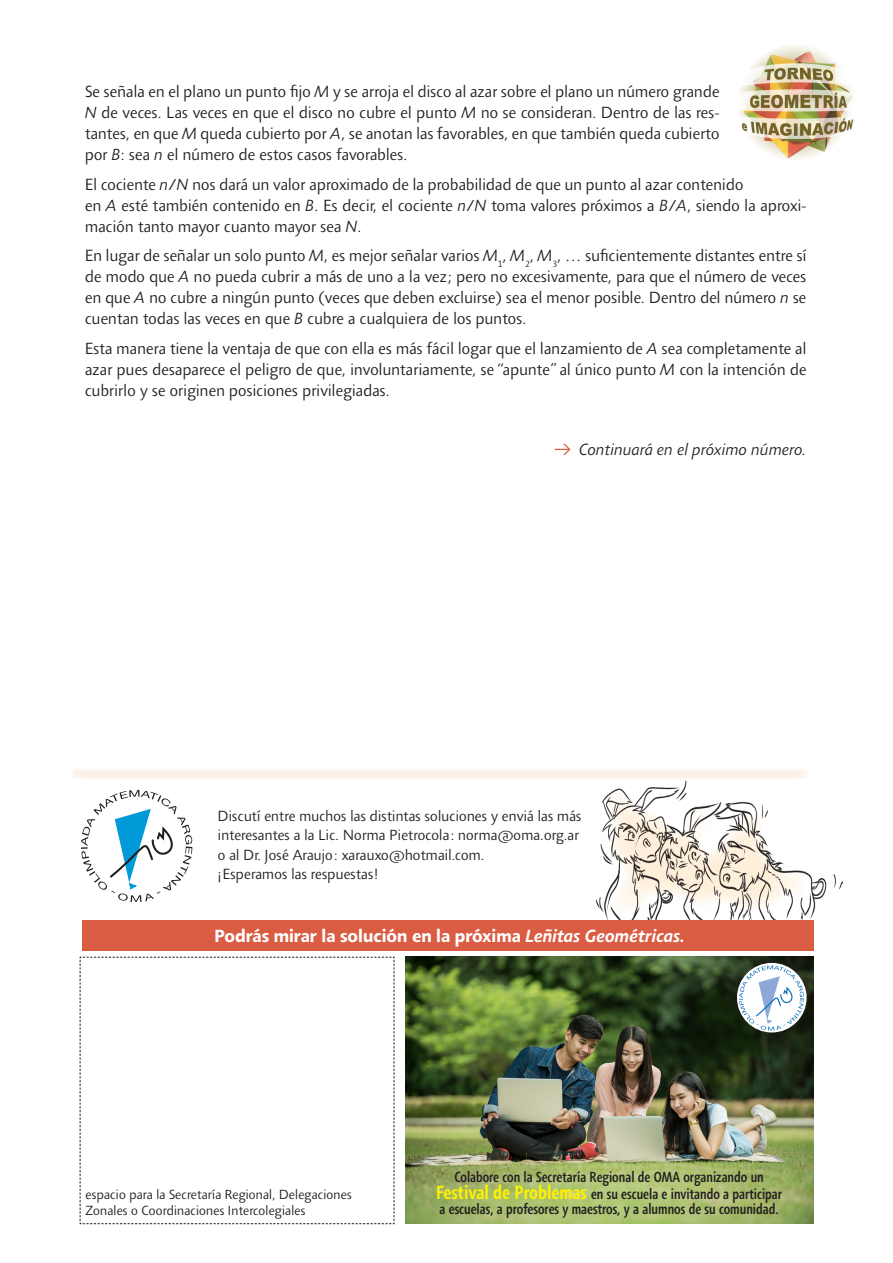
<style>
.page{position:relative;width:893px;height:1263px;background:#fff}
.page>*{position:absolute;margin:0;border:0;box-sizing:border-box;transform-origin:0 0}
.t1{font:700 18px "Agilita LT Pro";color:#fff}
.t2{font:300 16.5px/21px "Agilita LT Pro";color:#231f20;text-align:justify}
.Normal_indentado4{font:italic 300 16.5px "Agilita LT Pro";color:#231f20}
.t3{font:300 15px/19.5px "Agilita LT Pro";color:#231f20}
.t4{font:500 condensed 15px/15px "Agilita LT Pro";color:#231f20}
.t5{font:300 13.5px/16.2px "Agilita LT Pro";color:#231f20}
.s1{font-style:italic}
.s2{color:#d95c43}
.s3{font-weight:700;font-size:19.5px;color:#fff101}
</style>
<div class="page">
<img style="left:739px;top:46px;width:115px;height:113px">
<svg style="left:81px;top:790px;width:111px;height:112px"></svg>
<svg style="left:79px;top:956px;width:316px;height:268px"></svg>
<img style="left:406px;top:957px;width:407px;height:266px">
<div style="left:729px;top:955px;width:85px;height:85px;background:#231f20;opacity:.75"></div>
<svg style="left:737px;top:963px;width:70px;height:69px"></svg>
<svg style="left:739px;top:965px;width:65px;height:66px"></svg>
<img style="left:606px;top:780px;width:237px;height:139px">
<svg style="left:596px;top:784px;width:219px;height:133px"></svg>
<div style="left:72px;top:769px;width:736px;height:10px;background:#fbf0ec"></div>
<div style="left:82px;top:920px;width:731px;height:31px;background:#d95c43"></div>
<p class="t2" style="left:85px;top:81px;width:636px">Se señala en el plano un punto fijo <span class="s1">M</span> y se arroja el disco al azar sobre el plano un número grande <span class="s1">N</span> de veces. Las veces en que el disco no cubre el punto <span class="s1">M</span> no se consideran. Dentro de las res&shy;tantes, en que <span class="s1">M</span> queda cubierto por <span class="s1">A</span>, se anotan las favorables, en que también queda cubierto por <span class="s1">B</span>: sea <span class="s1">n</span> el número de estos casos favorables.</p>
<p class="t2" style="left:85px;top:174px;width:723px;text-align:left">El cociente <span class="s1">n</span>/<span class="s1">N</span> nos dará un valor aproximado de la probabilidad de que un punto al azar contenido<br>en <span class="s1">A</span> esté también contenido en <span class="s1">B</span>. Es decir, el cociente <span class="s1">n</span>/<span class="s1">N</span> toma valores próximos a <span class="s1">B</span>/<span class="s1">A</span>, siendo la aproxi&shy;mación tanto mayor cuanto mayor sea <span class="s1">N</span>.</p>
<p class="t2" style="left:85px;top:245px;width:723px">En lugar de señalar un solo punto <span class="s1">M</span>, es mejor señalar varios <span class="s1">M</span><sub>1</sub>, <span class="s1">M</span><sub>2</sub>, <span class="s1">M</span><sub>3</sub>, … suficientemente distantes entre sí de modo que <span class="s1">A</span> no pueda cubrir a más de uno a la vez; pero no excesivamente, para que el número de veces en que <span class="s1">A</span> no cubre a ningún punto (veces que deben excluirse) sea el menor posible. Dentro del número <span class="s1">n</span> se cuentan todas las veces en que <span class="s1">B</span> cubre a cualquiera de los puntos.</p>
<p class="t2" style="left:85px;top:338px;width:723px">Esta manera tiene la ventaja de que con ella es más fácil logar que el lanzamiento de <span class="s1">A</span> sea completamente al azar pues desaparece el peligro de que, involuntariamente, se “apunte” al único punto <span class="s1">M</span> con la intención de cubrirlo y se originen posiciones privilegiadas.</p>
<p class="Normal_indentado4" style="left:554px;top:438px;width:254px"><span class="s2">⇒</span> Continuará en el próximo número.</p>
<p class="t3" style="left:218px;top:806px;width:365px">Discutí entre muchos las distintas soluciones y enviá las más interesantes a la Lic. Norma Pietrocola: norma@oma.org.ar o al Dr. José Araujo: xarauxo@hotmail.com.<br>¡Esperamos las respuestas!</p>
<p class="t1" style="left:214px;top:922px;width:472px">Podrás mirar la solución en la próxima <span class="s1">Leñitas Geométricas.</span></p>
<p class="t5" style="left:86px;top:1186px;width:268px">espacio para la Secretaría Regional, Delegaciones<br>Zonales o Coordinaciones Intercolegiales</p>
<p class="t4" style="left:454px;top:1170px;width:311px">Colabore con la Secretaría Regional de OMA organizando un</p>
<p class="t4" style="left:436px;top:1186px;width:348px"><span class="s3">Festival de Problemas</span> en su escuela e invitando a participar a escuelas, a profesores y maestros, y a alumnos de su comunidad.</p>
</div>
